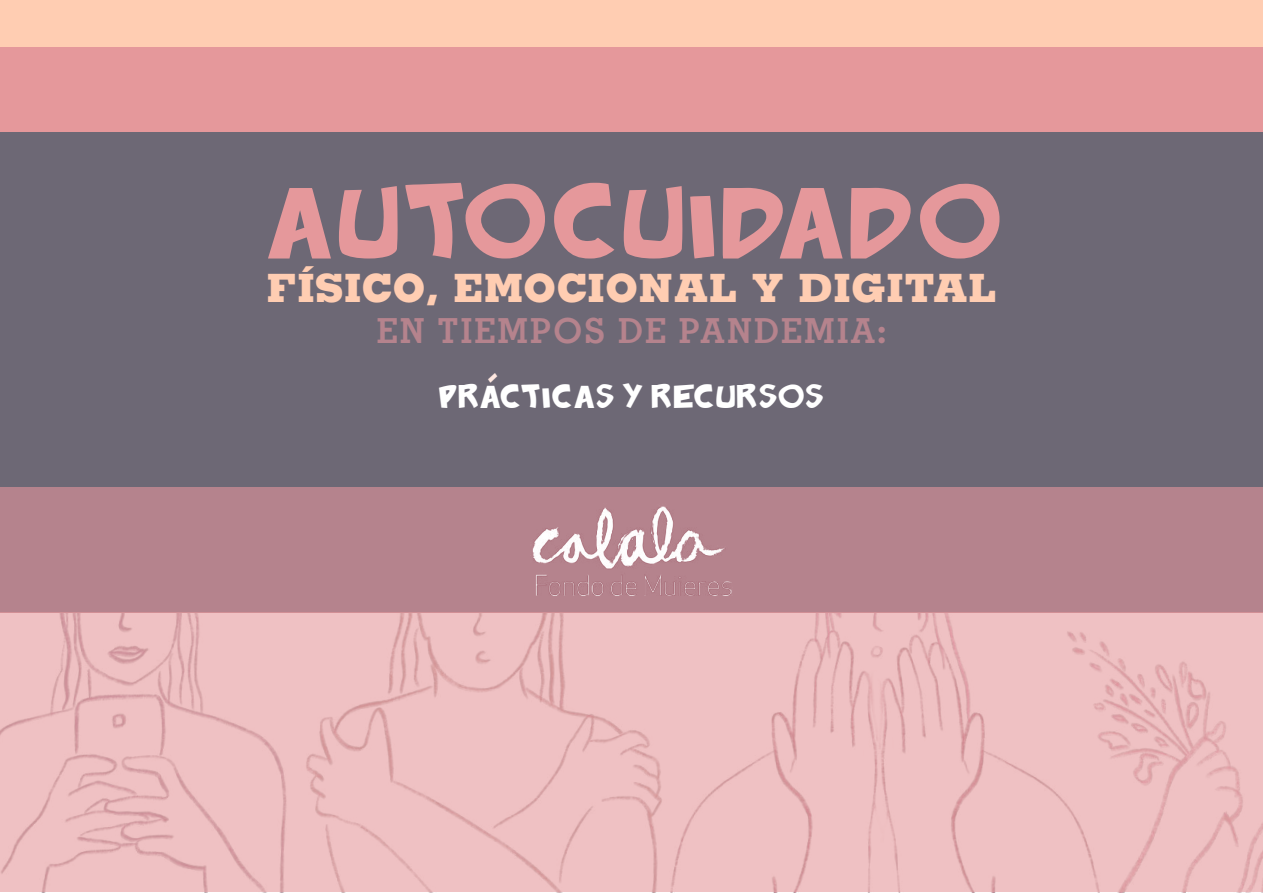
<style>
.page{position:relative;width:1263px;height:893px;background:#fff}
.page>*{position:absolute;margin:0;border:0;box-sizing:border-box;transform-origin:0 0}
.t1{font:70.5px "Badonk a donk";letter-spacing:.025em;color:#e5989b}
.t2{font:800 39px "Memphis";letter-spacing:.015em;color:#ffcdb2}
.t3{font:700 34.5px "Memphis";letter-spacing:.06em;color:#b5838d}
.t4{font:22.2px "Badonk a donk";letter-spacing:.025em;color:#fff}
</style>
<div class="page">
<div style="left:0;top:118px;width:1263px;height:387px;background:#6d6875"></div>
<div style="left:0;top:0;width:1263px;height:53px;background:#ffcdb2"></div>
<div style="left:0;top:48px;width:1263px;height:84px;background:#e5989b"></div>
<div style="left:0;top:487px;width:1263px;height:125px;background:#b5838d"></div>
<svg style="left:1px;top:612px;width:1262px;height:280px;background:#ecbec0"></svg>
<img style="left:532px;top:506px;width:200px;height:90px">
<h1 class="t1" style="left:268px;top:177px;width:740px">AUTOCUIDADO</h1>
<p class="t2" style="left:266px;top:262px;width:732px">FÍSICO, EMOCIONAL Y DIGITAL</p>
<p class="t3" style="left:377px;top:309px;width:511px">EN TIEMPOS DE PANDEMIA:</p>
<p class="t4" style="left:439px;top:382px;width:387px">PRACTICAS Y RECURSOS</p>
</div>
